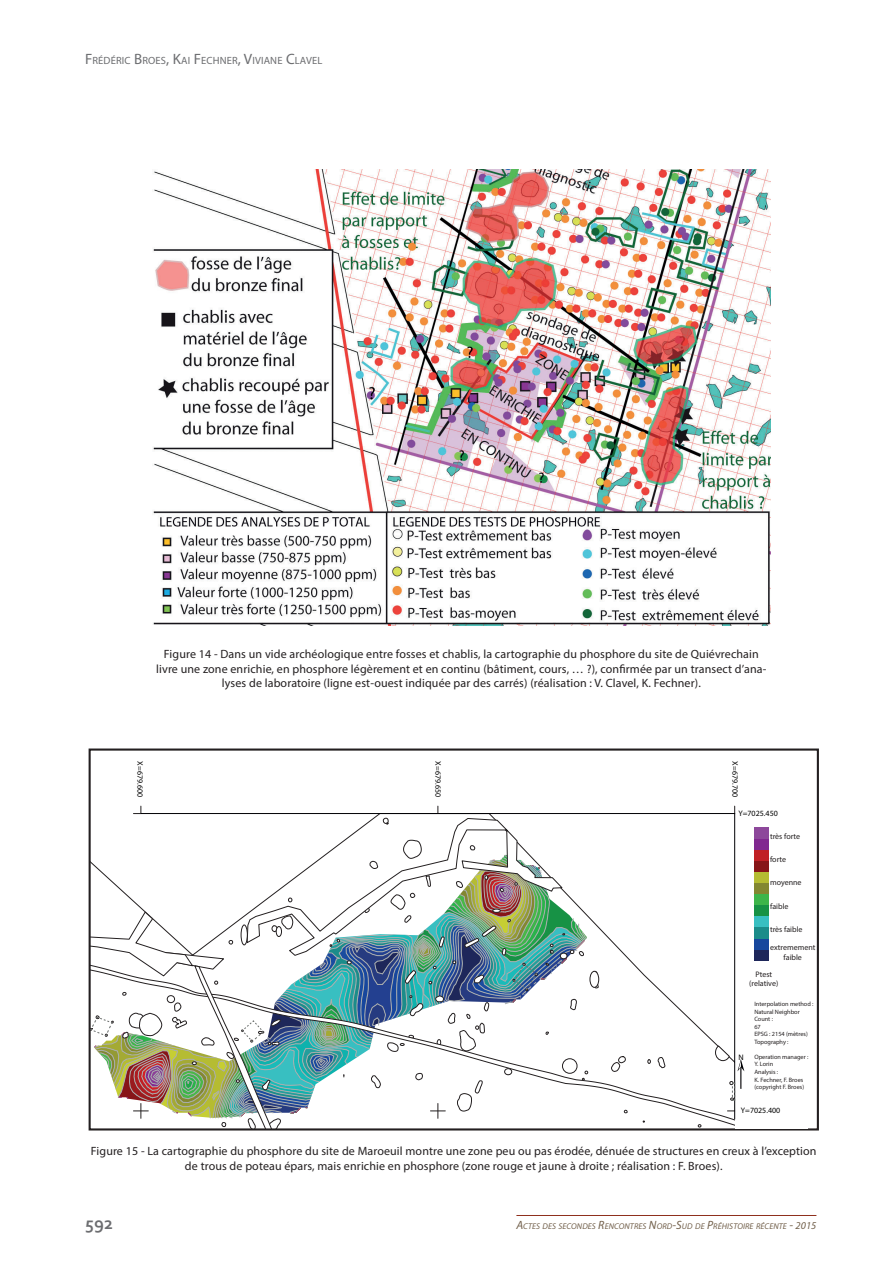
<style>
.page{position:relative;width:893px;height:1263px;background:#fff}
.page>*{position:absolute;margin:0;border:0;box-sizing:border-box;transform-origin:0 0}
.t1{font:700 18px "Corbel";color:#6c6d70}
.t2{font:12px/14.4px "Myriad Pro";letter-spacing:.01em;color:#231f20;text-align:center}
.t3{font:10.5px "Myriad Pro";letter-spacing:.015em;color:#6c6d70}
.t4{font:italic 8.4px "Myriad Pro";letter-spacing:.015em;color:#72604b}
.t5{font:7.95px/9.6px "Myriad Pro";color:#231f20;text-align:center}
.t6{font:7.95px "Myriad Pro";color:#000001}
.t7{font:6.3px/7.5px "Myriad Pro";color:#231f20}
.s1{font-size:15px}
.s2{font-size:12px}
.s3{font-size:10.5px}
</style>
<div class="page">
<hr style="left:516px;top:1215px;width:300px;height:1px;background:#8f301d">
<img style="left:152px;top:170px;width:618px;height:456px">
<svg style="left:599px;top:813px;width:136px;height:307px"></svg>
<svg style="left:90px;top:806px;width:509px;height:323px"></svg>
<svg style="left:715px;top:1045px;width:30px;height:56px"></svg>
<div style="left:754px;top:949px;width:15px;height:11px;background:#1e275a"></div>
<div style="left:754px;top:938px;width:15px;height:11px;background:#17479d"></div>
<div style="left:754px;top:927px;width:15px;height:11px;background:#1b8c8a"></div>
<div style="left:754px;top:916px;width:15px;height:11px;background:#38bfc1"></div>
<div style="left:754px;top:905px;width:15px;height:11px;background:#179245"></div>
<div style="left:754px;top:894px;width:15px;height:11px;background:#3db54a"></div>
<div style="left:754px;top:883px;width:15px;height:11px;background:#838731"></div>
<div style="left:754px;top:871px;width:15px;height:11px;background:#b5bc32"></div>
<div style="left:754px;top:860px;width:15px;height:11px;background:#871518"></div>
<div style="left:754px;top:849px;width:15px;height:11px;background:#c02025"></div>
<div style="left:754px;top:838px;width:15px;height:11px;background:#812890"></div>
<div style="left:754px;top:827px;width:15px;height:11px;background:#8d489b"></div>
<p class="t3" style="left:85px;top:54px;width:239px"><span class="s1">F</span>RÉDÉRIC <span class="s1">B</span>ROES<span class="s1">, K</span>AI <span class="s1">F</span>ECHNER<span class="s1">, V</span>IVIANE <span class="s1">C</span>LAVEL</p>
<p class="t2" style="left:156px;top:647px;width:612px">Figure 14 - Dans un vide archéologique entre fosses et chablis, la cartographie du phosphore du site de Quiévrechain livre une zone enrichie, en phosphore légèrement et en continu (bâtiment, cours, … ?), confirmée par un transect d’ana&shy;lyses de laboratoire (ligne est-ouest indiquée par des carrés) (réalisation : V. Clavel, K. Fechner).</p>
<p class="t6" style="left:145px;top:761px;width:37px;rotate:90deg">X=679.600</p>
<p class="t6" style="left:443px;top:761px;width:37px;rotate:90deg">X=679.650</p>
<p class="t6" style="left:740px;top:761px;width:37px;rotate:90deg">X=679.700</p>
<p class="t6" style="left:738px;top:808px;width:41px">Y=7025.450</p>
<p class="t5" style="left:770px;top:832px;width:32px">très forte</p>
<p class="t5" style="left:770px;top:855px;width:18px">forte</p>
<p class="t5" style="left:770px;top:878px;width:33px">moyenne</p>
<p class="t5" style="left:770px;top:901px;width:20px">faible</p>
<p class="t5" style="left:770px;top:924px;width:34px">très faible</p>
<p class="t5" style="left:770px;top:942px;width:47px">extremement faible</p>
<p class="t5" style="left:749px;top:969px;width:31px">Ptest (relative)</p>
<p class="t6" style="left:738px;top:1052px;width:7px">N</p>
<p class="t7" style="left:754px;top:1000px;width:61px">Interpolation method :<br>Natural Neighbor<br>Count :<br>67<br>EPSG : 2154 (mètres)<br>Topography :</p>
<p class="t7" style="left:754px;top:1053px;width:56px">Operation manager :<br>Y. Lorin<br>Analysis :<br>K. Fechner, F. Broes (copyright F. Broes)</p>
<p class="t6" style="left:741px;top:1105px;width:41px">Y=7025.400</p>
<p class="t2" style="left:91px;top:1144px;width:727px">Figure 15 - La cartographie du phosphore du site de Maroeuil montre une zone peu ou pas érodée, dénuée de structures en creux à l’exception de trous de poteau épars, mais enrichie en phosphore (zone rouge et jaune à droite ; réalisation : F. Broes).</p>
<h1 class="t1" style="left:85px;top:1211px;width:30px">592</h1>
<p class="t4" style="left:516px;top:1220px;width:302px"><span class="s2">A</span>CTES DES SECONDES <span class="s2">R</span>ENCONTRES <span class="s2">N</span>ORD<span class="s2">-S</span>UD DE <span class="s2">P</span>RÉHISTOIRE RÉCENTE <span class="s2">-</span> <span class="s3">2015</span></p>
</div>
